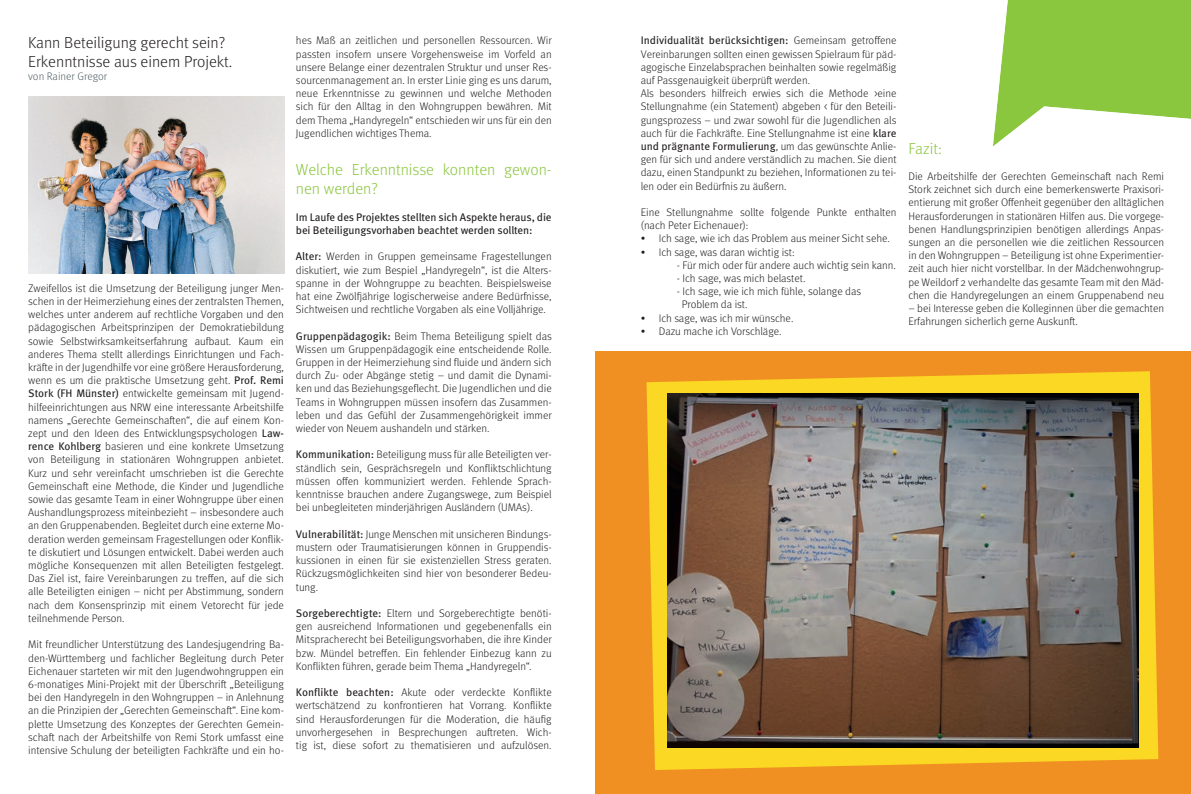
<style>
.page{position:relative;width:1191px;height:794px;background:#fff}
.page>*{position:absolute;margin:0;border:0;box-sizing:border-box;transform-origin:0 0}
.t1{font:300 16px/19.2px "Meta Pro";color:#231f20}
.t2{font:300 16px/19.2px "Meta Pro";color:#8bc63f}
.t3{font:300 11px/13.2px "Meta Pro";color:#231f20;text-align:justify}
.t4{font:11px/13.2px "Meta Pro";letter-spacing:-.01em;color:#231f20}
.t5{font:300 11px "Meta Pro";color:#536065}
.s1{font-weight:400}
</style>
<div class="page">
<div style="left:595px;top:351px;width:596px;height:443px;background:#f09022"></div>
<svg style="left:646px;top:371px;width:513px;height:399px"></svg>
<img style="left:667px;top:393px;width:471px;height:354px">
<img style="left:28px;top:96px;width:256px;height:178px">
<img style="left:993px;top:0;width:198px;height:146px">
<div style="left:1036px;top:0;width:145px;height:96px;background:#8bc63f"></div>
<h1 class="t1" style="left:28px;top:32px;width:206px">Kann Beteiligung gerecht sein?<br>Erkenntnisse aus einem Projekt.</h1>
<p class="t5" style="left:28px;top:69px;width:80px">von Rainer Gregor</p>
<p class="t3" style="left:28px;top:281px;width:257px">Zweifellos ist die Umsetzung der Beteiligung junger Men&shy;schen in der Heimerziehung eines der zentralsten Themen, welches unter anderem auf rechtliche Vorgaben und den pädagogischen Arbeitsprinzipen der Demokratiebildung sowie Selbstwirksamkeitserfahrung aufbaut. Kaum ein anderes Thema stellt allerdings Einrichtungen und Fach&shy;kräfte in der Jugendhilfe vor eine größere Herausforderung, wenn es um die praktische Umsetzung geht. <span class="s1">Prof. Remi Stork (FH Münster)</span> entwickelte gemeinsam mit Jugend&shy;hilfeeinrichtungen aus NRW eine interessante Arbeitshilfe namens „Gerechte Gemeinschaften“, die auf einem Kon&shy;zept und den Ideen des Entwicklungspsychologen <span class="s1">Law&shy;rence Kohlberg</span> basieren und eine konkrete Umsetzung von Beteiligung in stationären Wohngruppen anbietet.<br>Kurz und sehr vereinfacht umschrieben ist die Gerechte Gemeinschaft eine Methode, die Kinder und Jugendliche sowie das gesamte Team in einer Wohngruppe über einen Aushandlungsprozess miteinbezieht – insbesondere auch an den Gruppenabenden. Begleitet durch eine externe Mo&shy;deration werden gemeinsam Fragestellungen oder Konflik&shy;te diskutiert und Lösungen entwickelt. Dabei werden auch mögliche Konsequenzen mit allen Beteiligten festgelegt.<br>Das Ziel ist, faire Vereinbarungen zu treffen, auf die sich alle Beteiligten einigen – nicht per Abstimmung, sondern nach dem Konsensprinzip mit einem Vetorecht für jede teilnehmende Person.</p>
<p class="t3" style="left:28px;top:637px;width:257px">Mit freundlicher Unterstützung des Landesjugendring Ba&shy;den-Württemberg und fachlicher Begleitung durch Peter Eichenauer starteten wir mit den Jugendwohngruppen ein 6-monatiges Mini-Projekt mit der Überschrift „Beteiligung bei den Handyregeln in den Wohngruppen – in Anlehnung an die Prinzipien der „Gerechten Gemeinschaft“. Eine kom&shy;plette Umsetzung des Konzeptes der Gerechten Gemein&shy;schaft nach der Arbeitshilfe von Remi Stork umfasst eine intensive Schulung der beteiligten Fachkräfte und ein ho-</p>
<p class="t3" style="left:296px;top:33px;width:257px">hes Maß an zeitlichen und personellen Ressourcen. Wir passten insofern unsere Vorgehensweise im Vorfeld an unsere Belange einer dezentralen Struktur und unser Res&shy;sourcenmanagement an. In erster Linie ging es uns darum, neue Erkenntnisse zu gewinnen und welche Methoden sich für den Alltag in den Wohngruppen bewähren. Mit dem Thema „Handyregeln“ entschieden wir uns für ein den Jugendlichen wichtiges Thema.</p>
<h1 class="t2" style="left:296px;top:159px;width:257px">Welche Erkenntnisse konnten gewon&shy;nen werden?</h1>
<p class="t4" style="left:296px;top:210px;width:257px">Im Laufe des Projektes stellten sich Aspekte heraus, die bei Beteiligungsvorhaben beachtet werden sollten:</p>
<p class="t3" style="left:296px;top:249px;width:257px"><span class="s1">Alter:</span> Werden in Gruppen gemeinsame Fragestellungen diskutiert, wie zum Bespiel „Handyregeln“, ist die Alters&shy;spanne in der Wohngruppe zu beachten. Beispielsweise hat eine Zwölfjährige logischerweise andere Bedürfnisse, Sichtweisen und rechtliche Vorgaben als eine Volljährige.</p>
<p class="t3" style="left:296px;top:329px;width:257px"><span class="s1">Gruppenpädagogik:</span> Beim Thema Beteiligung spielt das Wissen um Gruppenpädagogik eine entscheidende Rolle.<br>Gruppen in der Heimerziehung sind fluide und ändern sich durch Zu- oder Abgänge stetig – und damit die Dynami&shy;ken und das Beziehungsgeflecht. Die Jugendlichen und die Teams in Wohngruppen müssen insofern das Zusammen&shy;leben und das Gefühl der Zusammengehörigkeit immer wieder von Neuem aushandeln und stärken.</p>
<p class="t3" style="left:296px;top:447px;width:257px"><span class="s1">Kommunikation:</span> Beteiligung muss für alle Beteiligten ver&shy;ständlich sein, Gesprächsregeln und Konfliktschlichtung müssen offen kommuniziert werden. Fehlende Sprach&shy;kenntnisse brauchen andere Zugangswege, zum Beispiel bei unbegleiteten minderjährigen Ausländern (UMAs).</p>
<p class="t3" style="left:296px;top:527px;width:257px"><span class="s1">Vulnerabilität:</span> Junge Menschen mit unsicheren Bindungs&shy;mustern oder Traumatisierungen können in Gruppendis&shy;kussionen in einen für sie existenziellen Stress geraten.<br>Rückzugsmöglichkeiten sind hier von besonderer Bedeu&shy;tung.</p>
<p class="t3" style="left:296px;top:606px;width:257px"><span class="s1">Sorgeberechtigte:</span> Eltern und Sorgeberechtigte benöti&shy;gen ausreichend Informationen und gegebenenfalls ein Mitspracherecht bei Beteiligungsvorhaben, die ihre Kinder bzw. Mündel betreffen. Ein fehlender Einbezug kann zu Konflikten führen, gerade beim Thema „Handyregeln“.</p>
<p class="t3" style="left:296px;top:685px;width:257px"><span class="s1">Konflikte beachten:</span> Akute oder verdeckte Konflikte wertschätzend zu konfrontieren hat Vorrang. Konflikte sind Herausforderungen für die Moderation, die häufig unvorhergesehen in Besprechungen auftreten. Wich&shy;tig ist, diese sofort zu thematisieren und aufzulösen.</p>
<p class="t3" style="left:640px;top:33px;width:257px;text-align:left"><span class="s1">Individualität berücksichtigen:</span> Gemeinsam getroffene Vereinbarungen sollten einen gewissen Spielraum für päd&shy;agogische Einzelabsprachen beinhalten sowie regelmäßig auf Passgenauigkeit überprüft werden.<br>Als besonders hilfreich erwies sich die Methode &gt;eine Stellungnahme (ein Statement) abgeben &lt; für den Beteili&shy;gungsprozess – und zwar sowohl für die Jugendlichen als auch für die Fachkräfte. Eine Stellungnahme ist eine <span class="s1">klare und prägnante Formulierung</span>, um das gewünschte Anlie&shy;gen für sich und andere verständlich zu machen. Sie dient dazu, einen Standpunkt zu beziehen, Informationen zu tei&shy;len oder ein Bedürfnis zu äußern.</p>
<p class="t3" style="left:640px;top:205px;width:257px">Eine Stellungnahme sollte folgende Punkte enthalten (nach Peter Eichenauer):</p>
<p class="t3" style="left:640px;top:231px;width:251px">• Ich sage, wie ich das Problem aus meiner Sicht sehe.</p>
<p class="t3" style="left:640px;top:245px;width:155px">• Ich sage, was daran wichtig ist:</p>
<p class="t3" style="left:676px;top:258px;width:221px">- Für mich oder für andere auch wichtig sein kann.</p>
<p class="t3" style="left:676px;top:271px;width:130px">- Ich sage, was mich belastet.</p>
<p class="t3" style="left:682px;top:284px;width:181px;text-indent:-5px">- Ich sage, wie ich mich fühle, solange das<br>Problem da ist.</p>
<p class="t3" style="left:640px;top:311px;width:154px">• Ich sage, was ich mir wünsche.</p>
<p class="t3" style="left:640px;top:324px;width:142px">• Dazu mache ich Vorschläge.</p>
<h1 class="t2" style="left:908px;top:138px;width:35px">Fazit:</h1>
<p class="t3" style="left:908px;top:169px;width:257px">Die Arbeitshilfe der Gerechten Gemeinschaft nach Remi Stork zeichnet sich durch eine bemerkenswerte Praxisori&shy;entierung mit großer Offenheit gegenüber den alltäglichen Herausforderungen in stationären Hilfen aus. Die vorgege&shy;benen Handlungsprinzipien benötigen allerdings Anpas&shy;sungen an die personellen wie die zeitlichen Ressourcen in den Wohngruppen – Beteiligung ist ohne Experimentier&shy;zeit auch hier nicht vorstellbar. In der Mädchenwohngrup&shy;pe Weildorf 2 verhandelte das gesamte Team mit den Mäd&shy;chen die Handyregelungen an einem Gruppenabend neu</p>
<p class="t3" style="left:908px;top:301px;width:257px">– bei Interesse geben die Kolleginnen über die gemachten<br>Erfahrungen sicherlich gerne Auskunft.</p>
</div>
